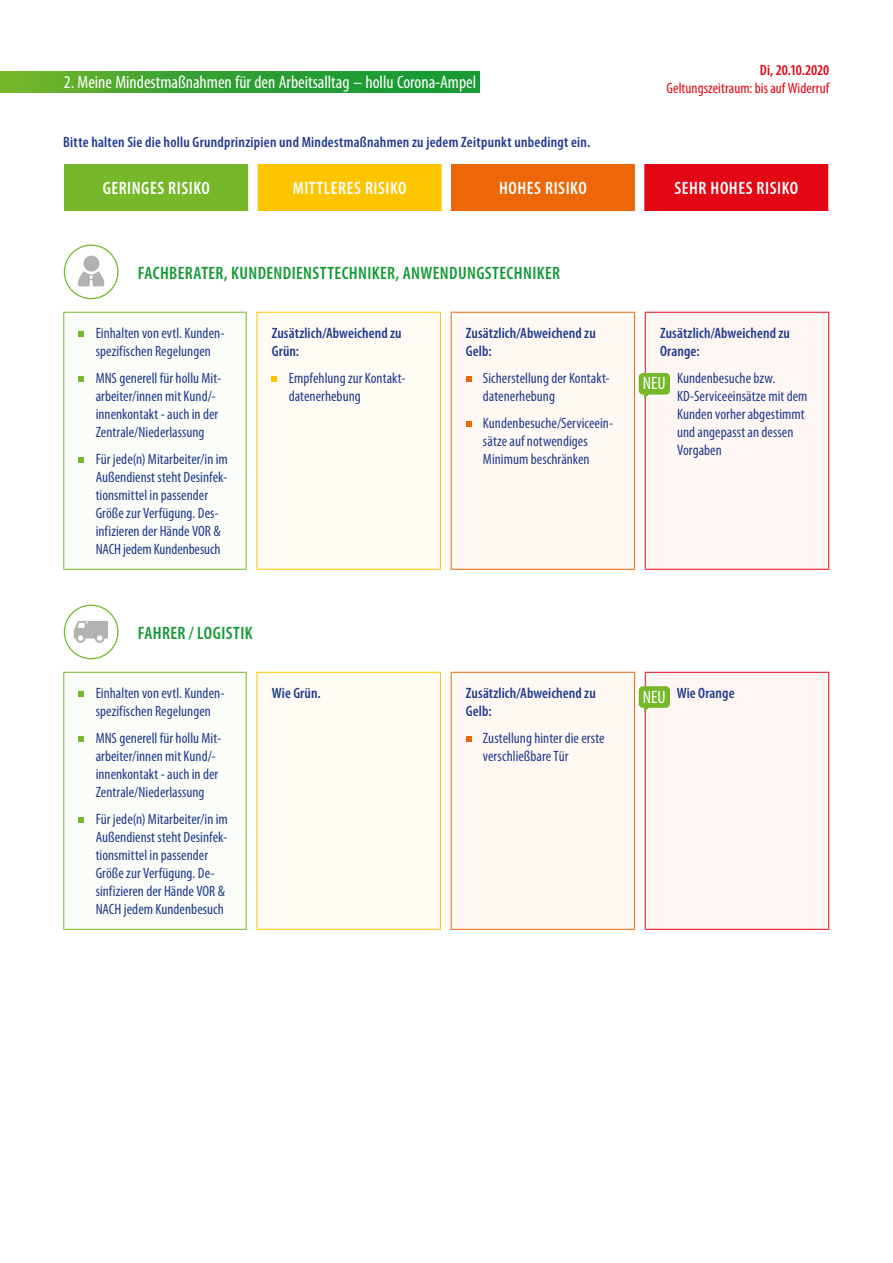
<style>
.page{position:relative;width:893px;height:1263px;background:#fff}
.page>*{position:absolute;margin:0;border:0;box-sizing:border-box;transform-origin:0 0}
.t1{font:600 condensed 18px "Myriad Pro";letter-spacing:.02em;color:#159a34}
.t2{font:condensed 18px "Myriad Pro";color:#fff}
.t3{font:600 condensed 18px "Myriad Pro";letter-spacing:.03em;color:#fff}
.t4{font:condensed 15px/18px "Myriad Pro";letter-spacing:.005em;color:#213b8f}
.t5{font:600 condensed 15px/18px "Myriad Pro";letter-spacing:.01em;color:#213b8f}
.t6{font:condensed 15px "Myriad Pro";letter-spacing:.005em;color:#e30614}
.t7{font:600 condensed 15px "Myriad Pro";letter-spacing:-.01em;color:#e30614}
</style>
<div class="page">
<div style="left:64px;top:312px;width:182px;height:257px;background:#fafcf7"></div>
<svg style="left:450px;top:312px;width:195px;height:257px"></svg>
<div style="left:257px;top:312px;width:183px;height:257px;background:#fffcf6"></div>
<div style="left:451px;top:312px;width:184px;height:257px;background:#fff9f4"></div>
<div style="left:645px;top:312px;width:184px;height:257px;background:#fef6f3"></div>
<hr style="left:451px;top:312px;width:184px;height:1px;background:#ec6708">
<hr style="left:451px;top:313px;width:1px;height:256px;background:#ec6708">
<hr style="left:634px;top:313px;width:1px;height:256px;background:#ec6708">
<hr style="left:451px;top:569px;width:184px;height:1px;background:#ec6708">
<hr style="left:256px;top:313px;width:1px;height:256px;background:#fdc400">
<hr style="left:256px;top:312px;width:185px;height:1px;background:#fdc400">
<hr style="left:256px;top:569px;width:185px;height:1px;background:#fdc400">
<hr style="left:440px;top:313px;width:1px;height:256px;background:#fdc400">
<hr style="left:645px;top:313px;width:1px;height:256px;background:#e30614">
<hr style="left:645px;top:312px;width:184px;height:1px;background:#e30614">
<hr style="left:828px;top:313px;width:1px;height:256px;background:#e30614">
<hr style="left:645px;top:569px;width:184px;height:1px;background:#e30614">
<hr style="left:63px;top:313px;width:1px;height:256px;background:#76b82a">
<hr style="left:63px;top:312px;width:184px;height:1px;background:#76b82a">
<hr style="left:63px;top:569px;width:184px;height:1px;background:#76b82a">
<hr style="left:246px;top:313px;width:1px;height:256px;background:#76b82a">
<svg style="left:79px;top:331px;width:5px;height:5px"></svg>
<svg style="left:79px;top:376px;width:5px;height:5px"></svg>
<svg style="left:79px;top:457px;width:5px;height:5px"></svg>
<svg style="left:272px;top:376px;width:5px;height:5px"></svg>
<svg style="left:466px;top:376px;width:5px;height:5px"></svg>
<svg style="left:466px;top:421px;width:5px;height:5px"></svg>
<div style="left:64px;top:672px;width:182px;height:257px;background:#fafcf7"></div>
<svg style="left:450px;top:672px;width:195px;height:257px"></svg>
<div style="left:257px;top:672px;width:183px;height:257px;background:#fffcf6"></div>
<div style="left:451px;top:672px;width:184px;height:257px;background:#fff9f4"></div>
<div style="left:645px;top:672px;width:184px;height:257px;background:#fef6f3"></div>
<hr style="left:451px;top:672px;width:184px;height:1px;background:#ec6708">
<hr style="left:451px;top:673px;width:1px;height:256px;background:#ec6708">
<hr style="left:634px;top:673px;width:1px;height:256px;background:#ec6708">
<hr style="left:451px;top:929px;width:184px;height:1px;background:#ec6708">
<hr style="left:256px;top:673px;width:1px;height:256px;background:#fdc400">
<hr style="left:256px;top:672px;width:185px;height:1px;background:#fdc400">
<hr style="left:256px;top:929px;width:185px;height:1px;background:#fdc400">
<hr style="left:440px;top:673px;width:1px;height:256px;background:#fdc400">
<hr style="left:645px;top:673px;width:1px;height:256px;background:#e30614">
<hr style="left:645px;top:672px;width:184px;height:1px;background:#e30614">
<hr style="left:828px;top:673px;width:1px;height:256px;background:#e30614">
<hr style="left:645px;top:929px;width:184px;height:1px;background:#e30614">
<hr style="left:63px;top:673px;width:1px;height:256px;background:#76b82a">
<hr style="left:63px;top:672px;width:184px;height:1px;background:#76b82a">
<hr style="left:63px;top:929px;width:184px;height:1px;background:#76b82a">
<hr style="left:246px;top:673px;width:1px;height:256px;background:#76b82a">
<svg style="left:79px;top:691px;width:5px;height:5px"></svg>
<svg style="left:79px;top:736px;width:5px;height:5px"></svg>
<svg style="left:79px;top:817px;width:5px;height:5px"></svg>
<svg style="left:466px;top:736px;width:5px;height:5px"></svg>
<div style="left:64px;top:245px;width:55px;height:54px;border:1px solid #76b82a;border-radius:50%"></div>
<div style="left:83px;top:256px;width:16px;height:16px;background:#b2b2b2;border-radius:50%"></div>
<svg style="left:78px;top:271px;width:27px;height:15px"></svg>
<div style="left:64px;top:605px;width:55px;height:54px;border:1px solid #76b82a;border-radius:50%"></div>
<svg style="left:74px;top:621px;width:34px;height:22px"></svg>
<div style="left:64px;top:164px;width:185px;height:46px;background:#76b82a"></div>
<div style="left:644px;top:164px;width:185px;height:46px;background:#e30614"></div>
<svg style="left:258px;top:164px;width:377px;height:46px;background:#f49709"></svg>
<hr style="left:248px;top:164px;width:1px;height:46px;background:#fff">
<hr style="left:442px;top:164px;width:1px;height:46px;background:#fff">
<hr style="left:450px;top:164px;width:1px;height:46px;background:#fff">
<hr style="left:828px;top:164px;width:1px;height:46px;background:#fff">
<svg style="left:0;top:71px;width:479px;height:22px;background:#38a231"></svg>
<div style="left:639px;top:373px;width:31px;height:22px;background:#76b82a;border-radius:4px"></div>
<svg style="left:644px;top:394px;width:6px;height:5px"></svg>
<div style="left:639px;top:686px;width:31px;height:22px;background:#76b82a;border-radius:4px"></div>
<svg style="left:644px;top:707px;width:6px;height:5px"></svg>
<p class="t2" style="left:64px;top:71px;width:414px">2. Meine Mindestmaßnahmen für den Arbeitsalltag – hollu Corona-Ampel</p>
<p class="t5" style="left:63px;top:132px;width:529px">Bitte halten Sie die hollu Grundprinzipien und Mindestmaßnahmen zu jedem Zeitpunkt unbedingt ein.</p>
<p class="t7" style="left:760px;top:61px;width:71px">Di, 20.10.2020</p>
<p class="t6" style="left:666px;top:79px;width:164px">Geltungszeitraum: bis auf Widerruf</p>
<p class="t3" style="left:103px;top:177px;width:109px">GERINGES RISIKO</p>
<p class="t3" style="left:293px;top:177px;width:115px">MITTLERES RISIKO</p>
<p class="t3" style="left:499px;top:177px;width:89px">HOHES RISIKO</p>
<p class="t3" style="left:674px;top:177px;width:125px">SEHR HOHES RISIKO</p>
<p class="t1" style="left:138px;top:262px;width:424px">FACHBERATER, KUNDENDIENSTTECHNIKER, ANWENDUNGSTECHNIKER</p>
<p class="t4" style="left:96px;top:324px;width:130px">Einhalten von evtl. Kunden&shy;spezifischen Regelungen</p>
<p class="t4" style="left:96px;top:369px;width:127px">MNS generell für hollu Mit&shy;arbeiter/innen mit Kund/- innenkontakt - auch in der<br>Zentrale/Niederlassung</p>
<p class="t4" style="left:96px;top:450px;width:134px">Für jede(n) Mitarbeiter/in im<br>Außendienst steht Desinfek&shy;tionsmittel in passender<br>Größe zur Verfügung. Des&shy;infizieren der Hände VOR &amp;<br>NACH jedem Kundenbesuch</p>
<p class="t5" style="left:272px;top:324px;width:131px">Zusätzlich/Abweichend zu<br>Grün:</p>
<p class="t4" style="left:289px;top:369px;width:118px">Empfehlung zur Kontakt&shy;datenerhebung</p>
<p class="t5" style="left:466px;top:324px;width:131px">Zusätzlich/Abweichend zu<br>Gelb:</p>
<p class="t4" style="left:483px;top:369px;width:128px">Sicherstellung der Kontakt&shy;datenerhebung</p>
<p class="t4" style="left:483px;top:414px;width:132px">Kundenbesuche/Serviceein&shy;sätze auf notwendiges<br>Minimum beschränken</p>
<p class="t1" style="left:138px;top:622px;width:116px">FAHRER / LOGISTIK</p>
<p class="t4" style="left:96px;top:684px;width:130px">Einhalten von evtl. Kunden&shy;spezifischen Regelungen</p>
<p class="t4" style="left:96px;top:729px;width:127px">MNS generell für hollu Mit&shy;arbeiter/innen mit Kund/- innenkontakt - auch in der<br>Zentrale/Niederlassung</p>
<p class="t4" style="left:96px;top:810px;width:134px">Für jede(n) Mitarbeiter/in im<br>Außendienst steht Desinfek&shy;tionsmittel in passender<br>Größe zur Verfügung. De&shy;sinfizieren der Hände VOR &amp;<br>NACH jedem Kundenbesuch</p>
<p class="t5" style="left:272px;top:684px;width:51px">Wie Grün.</p>
<p class="t5" style="left:466px;top:684px;width:131px">Zusätzlich/Abweichend zu<br>Gelb:</p>
<p class="t4" style="left:483px;top:729px;width:123px">Zustellung hinter die erste verschließbare Tür</p>
<p class="t5" style="left:660px;top:324px;width:131px">Zusätzlich/Abweichend zu<br>Orange:</p>
<p class="t4" style="left:677px;top:369px;width:132px">Kundenbesuche bzw.<br>KD-Serviceeinsätze mit dem<br>Kunden vorher abgestimmt und angepasst an dessen<br>Vorgaben</p>
<p class="t2" style="left:643px;top:373px;width:24px">NEU</p>
<p class="t2" style="left:643px;top:686px;width:24px">NEU</p>
<p class="t5" style="left:677px;top:684px;width:59px">Wie Orange</p>
</div>
